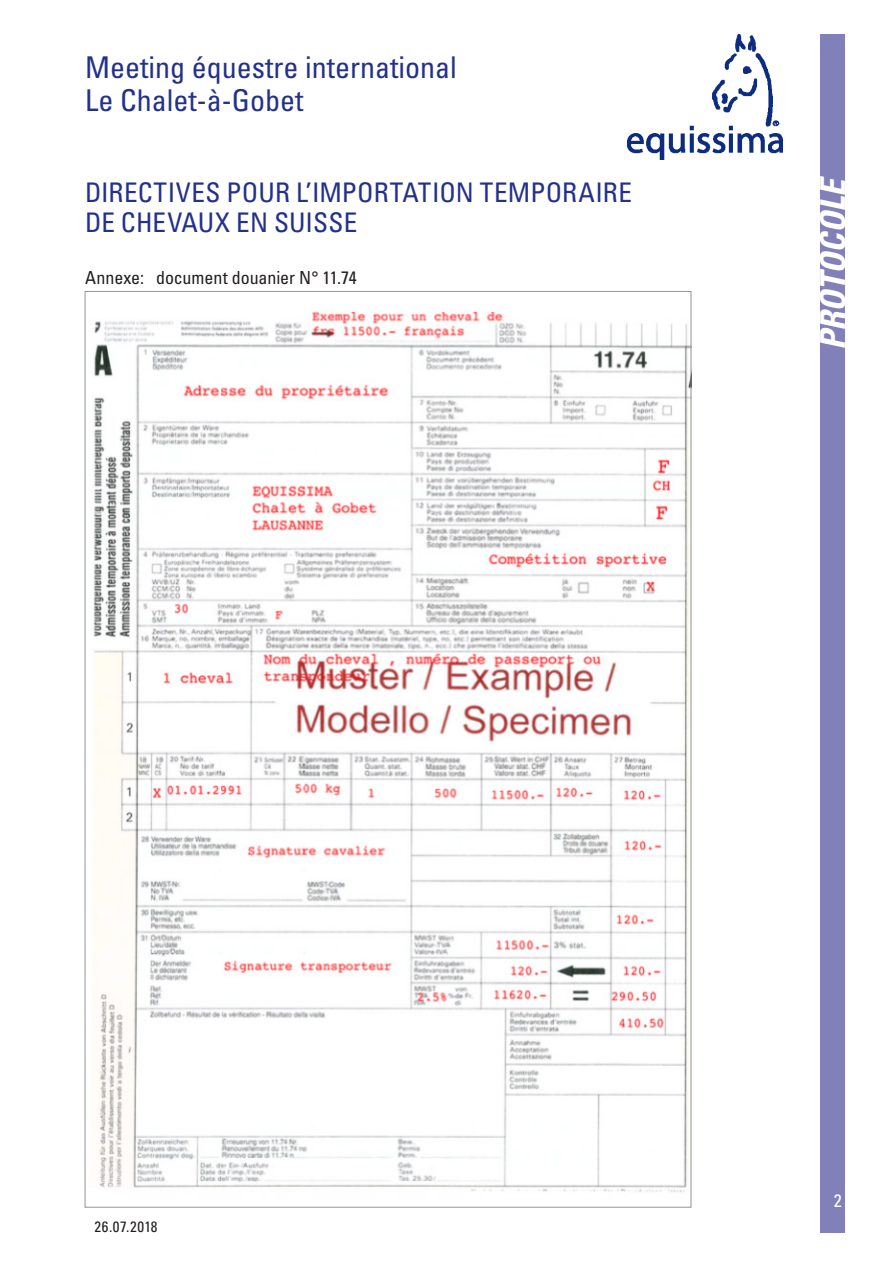
<style>
.page{position:relative;width:893px;height:1263px;background:#fff}
.page>*{position:absolute;margin:0;border:0;box-sizing:border-box;transform-origin:0 0}
.t1{font:italic 700 condensed 34.5px "Univers LT";color:#fff}
.t2{font:condensed 30px/33px "Univers LT";color:#24318b}
.t3{font:condensed 27px/30px "Univers LT";letter-spacing:.005em;color:#24318b}
.t4{font:condensed 18px "Univers LT";letter-spacing:-.005em;color:#231f20}
.t5{font:condensed 18px "Univers LT";color:#fff}
.t6{font:condensed 15px "Univers LT";letter-spacing:.045em;color:#231f20}
</style>
<div class="page">
<div style="left:820px;top:34px;width:25px;height:1199px;background:#8280b9"></div>
<img style="left:628px;top:34px;width:154px;height:126px">
<img style="left:93px;top:311px;width:596px;height:882px">
<p class="t2" style="left:85px;top:50px;width:373px">Meeting équestre international<br>Le Chalet-à-Gobet</p>
<p class="t3" style="left:85px;top:177px;width:548px">DIRECTIVES POUR L’IMPORTATION TEMPORAIRE<br>DE CHEVAUX EN SUISSE</p>
<p class="t4" style="left:85px;top:267px;width:273px">Annexe: document douanier N° 11.74</p>
<p class="t1" style="left:812px;top:350px;width:176px;rotate:-90deg">PROTOCOLE</p>
<p class="t6" style="left:95px;top:1217px;width:65px">26.07.2018</p>
<p class="t5" style="left:834px;top:1189px;width:9px">2</p>
</div>
